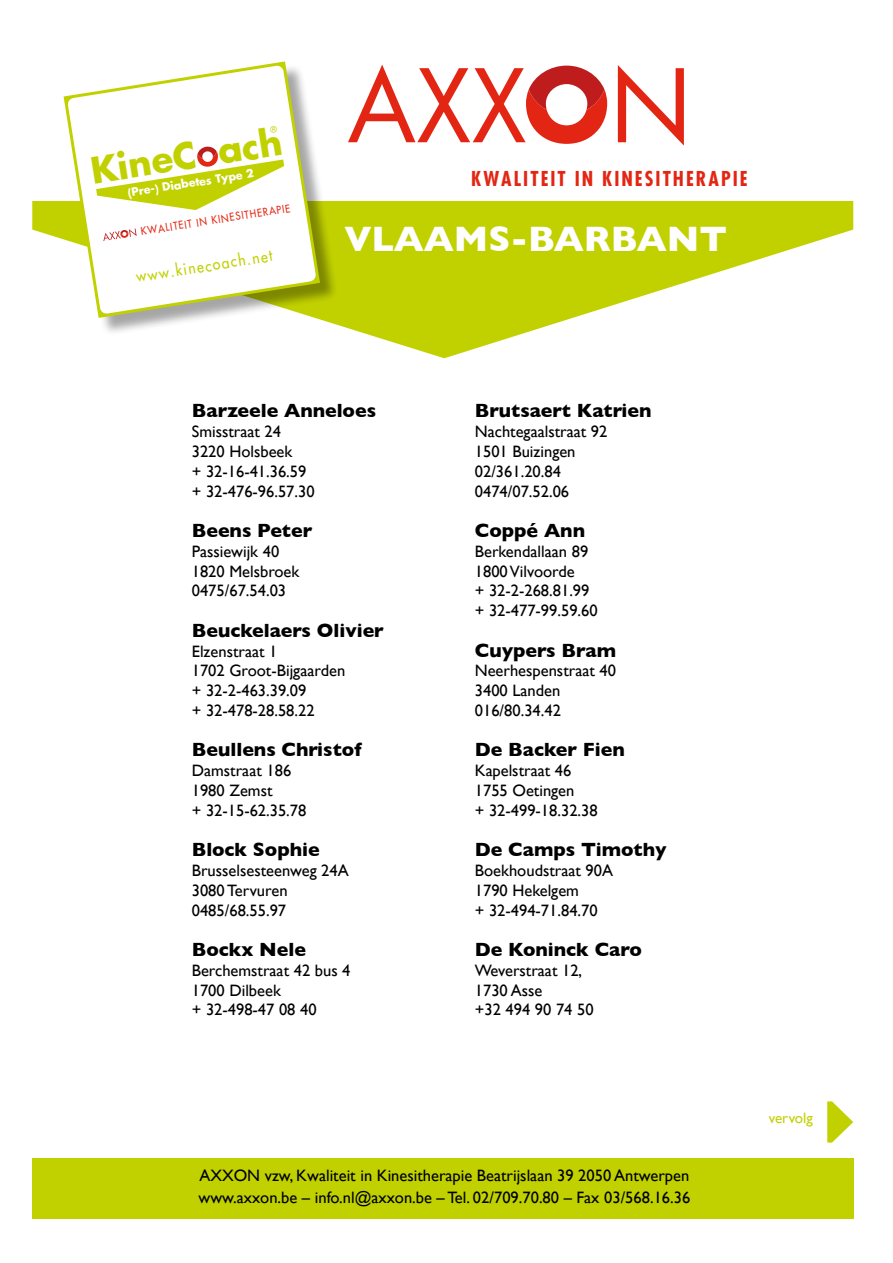
<style>
.page{position:relative;width:893px;height:1263px;background:#fff}
.page>*{position:absolute;margin:0;border:0;box-sizing:border-box;transform-origin:0 0}
.t1{font:700 36px "Gill Sans";color:#fff}
.t2{font:700 35.4px "Futura";color:#c1d100}
.t3{font:700 condensed 19.95px "Futura";letter-spacing:.1em;color:#e32613}
.t4{font:700 19.5px "Gill Sans";color:#000}
.t5{font:16.5px/19.8px "Gill Sans";color:#000}
.t6{font:15.6px "Futura";color:#c1d100;scale:.9 1}
.t7{font:15px "Gill Sans";color:#c1d100}
.t8{font:700 11.1px "Futura";color:#fff}
.t9{font:10.65px "Futura";color:#e32713;scale:.9 1}
</style>
<div class="page">
<svg style="left:32px;top:201px;width:821px;height:157px;fill:#c1d100"></svg>
<div style="left:66px;top:64px;width:272px;height:271px;background:#000;opacity:.35"></div>
<svg style="left:64px;top:61px;width:256px;height:257px"></svg>
<svg style="left:67px;top:65px;width:249px;height:249px"></svg>
<svg style="left:103px;top:228px;width:34px;height:13px"></svg>
<svg style="left:96px;top:146px;width:188px;height:64px"></svg>
<div style="left:32px;top:1158px;width:821px;height:60px;background:#c1d100"></div>
<svg style="left:348px;top:65px;width:259px;height:79px"></svg>
<svg style="left:618px;top:65px;width:66px;height:81px"></svg>
<svg style="left:827px;top:1101px;width:26px;height:41px"></svg>
<svg style="left:270px;top:126px;width:7px;height:7px"></svg>
<h2 class="t2" style="left:87px;top:146px;width:195px;rotate:-9deg">KineC ach</h2>
<p class="t9" style="left:140px;top:225px;width:169px;rotate:-9deg">KWALITEIT IN KINESITHERAPIE</p>
<p class="t8" style="left:126px;top:185px;width:129px;rotate:-9deg">(Pre-) Diabetes Type 2</p>
<p class="t6" style="left:135px;top:267px;width:155px;rotate:-9deg">www.kinecoach.net</p>
<p class="t3" style="left:471px;top:165px;width:278px">KWALITEIT IN KINESITHERAPIE</p>
<h1 class="t1" style="left:344px;top:211px;width:384px">VLAAMS-BARBANT</h1>
<p class="t4" style="left:192px;top:395px;width:186px">Barzeele Anneloes</p>
<p class="t5" style="left:192px;top:421px;width:124px">Smisstraat 24<br>3220 Holsbeek<br>+ 32-16-41.36.59 + 32-476-96.57.30</p>
<p class="t4" style="left:192px;top:515px;width:122px">Beens Peter</p>
<p class="t5" style="left:192px;top:541px;width:109px">Passiewijk 40<br>1820 Melsbroek<br>0475/67.54.03</p>
<p class="t4" style="left:192px;top:615px;width:194px">Beuckelaers Olivier</p>
<p class="t5" style="left:192px;top:641px;width:155px">Elzenstraat 1<br>1702 Groot-Bijgaarden + 32-2-463.39.09<br>+ 32-478-28.58.22</p>
<p class="t4" style="left:192px;top:734px;width:171px">Beullens Christof</p>
<p class="t5" style="left:192px;top:761px;width:116px">Damstraat 186<br>1980 Zemst<br>+ 32-15-62.35.78</p>
<p class="t4" style="left:192px;top:834px;width:129px">Block Sophie</p>
<p class="t5" style="left:192px;top:860px;width:159px">Brusselsesteenweg 24A<br>3080 Tervuren<br>0485/68.55.97</p>
<p class="t4" style="left:192px;top:934px;width:116px">Bockx Nele</p>
<p class="t5" style="left:192px;top:960px;width:160px">Berchemstraat 42 bus 4<br>1700 Dilbeek<br>+ 32-498-47 08 40</p>
<p class="t4" style="left:475px;top:395px;width:178px">Brutsaert Katrien</p>
<p class="t5" style="left:475px;top:421px;width:134px">Nachtegaalstraat 92<br>1501 Buizingen<br>02/361.20.84<br>0474/07.52.06</p>
<p class="t4" style="left:475px;top:515px;width:112px">Coppé Ann</p>
<p class="t5" style="left:475px;top:541px;width:124px">Berkendallaan 89<br>1800 Vilvoorde<br>+ 32-2-268.81.99 + 32-477-99.59.60</p>
<p class="t4" style="left:475px;top:634px;width:143px">Cuypers Bram</p>
<p class="t5" style="left:475px;top:661px;width:143px">Neerhespenstraat 40<br>3400 Landen<br>016/80.34.42</p>
<p class="t4" style="left:475px;top:734px;width:152px">De Backer Fien</p>
<p class="t5" style="left:475px;top:761px;width:124px">Kapelstraat 46<br>1755 Oetingen<br>+ 32-499-18.32.38</p>
<p class="t4" style="left:475px;top:834px;width:193px">De Camps Timothy</p>
<p class="t5" style="left:475px;top:860px;width:140px">Boekhoudstraat 90A<br>1790 Hekelgem<br>+ 32-494-71.84.70</p>
<p class="t4" style="left:475px;top:934px;width:169px">De Koninck Caro</p>
<p class="t5" style="left:475px;top:960px;width:120px">Weverstraat 12,<br>1730 Asse<br>+32 494 90 74 50</p>
<p class="t5" style="left:198px;top:1164px;width:493px;line-height:22.5px">AXXON vzw, Kwaliteit in Kinesitherapie Beatrijslaan 39 2050 Antwerpen www.axxon.be – info.nl@axxon.be – Tel. 02/709.70.80 – Fax 03/568.16.36</p>
<p class="t7" style="left:769px;top:1109px;width:46px">vervolg</p>
</div>
